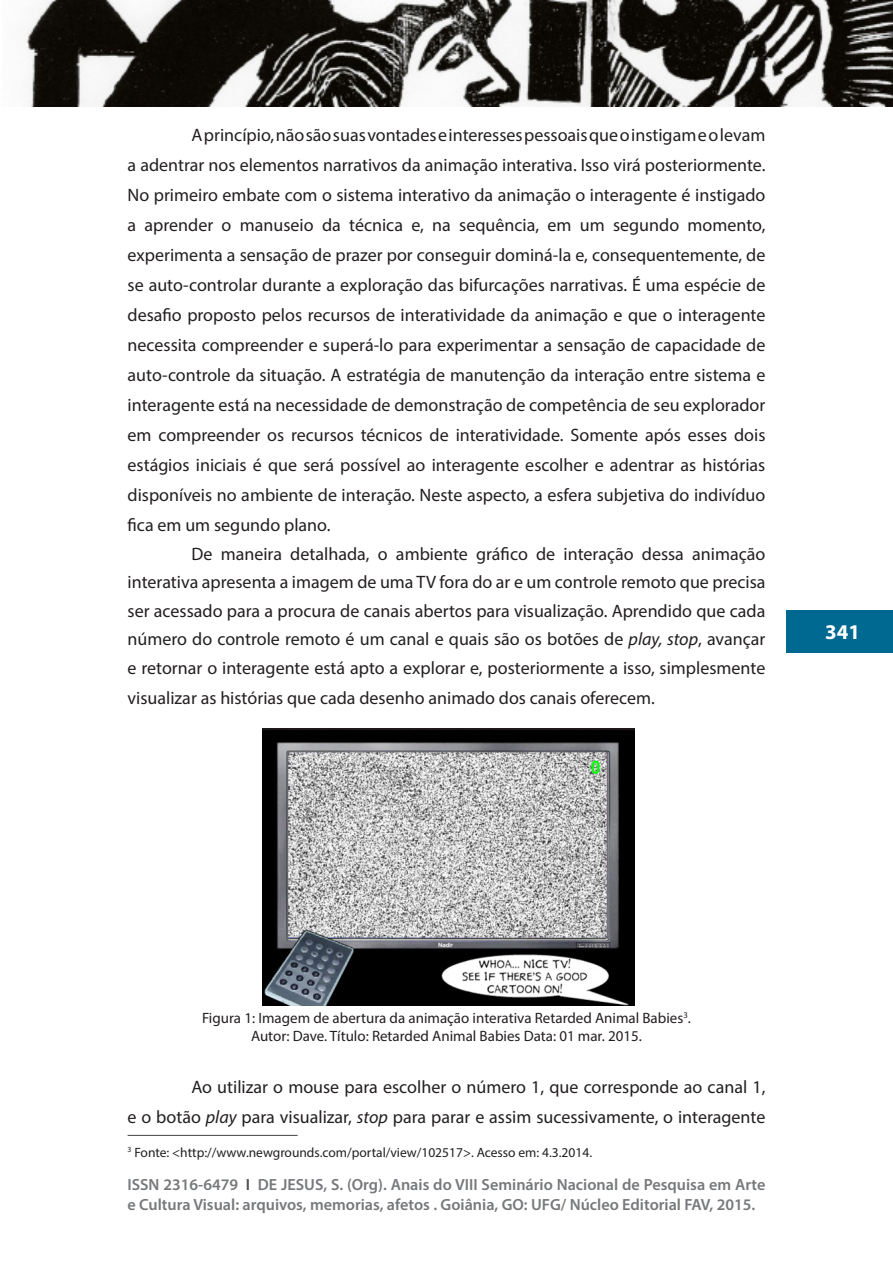
<style>
.page{position:relative;width:893px;height:1263px;background:#fff}
.page>*{position:absolute;margin:0;border:0;box-sizing:border-box;transform-origin:0 0}
.t1{font:700 21px "Myriad Pro";color:#fff}
.Texto_básico{font:18px/30px "Myriad Pro";color:#231f20;text-align:justify}
.t2{font:600 16.2px/19.5px "Myriad Pro";color:#76787b}
.resumos{font:15px "Myriad Pro";color:#231f20}
.notas_de_rodapé{font:13.5px "Myriad Pro";color:#231f20}
.s1{font-style:italic}
.s2{color:#4b4c4d}
</style>
<div class="page">
<div style="left:787px;top:610px;width:106px;height:43px;background:#006991"></div>
<img style="left:25px;top:0;width:868px;height:106px">
<img style="left:262px;top:729px;width:373px;height:276px">
<hr style="left:128px;top:1135px;width:170px;height:1px;background:#57585a">
<p class="Texto_básico" style="left:128px;top:120px;width:639px;text-indent:64px">A princípio, não são suas vontades e interesses pessoais que o instigam e o levam a adentrar nos elementos narrativos da animação interativa. Isso virá posteriormente.<br>No primeiro embate com o sistema interativo da animação o interagente é instigado a aprender o manuseio da técnica e, na sequência, em um segundo momento, experimenta a sensação de prazer por conseguir dominá-la e, consequentemente, de se auto-controlar durante a exploração das bifurcações narrativas. É uma espécie de desafio proposto pelos recursos de interatividade da animação e que o interagente necessita compreender e superá-lo para experimentar a sensação de capacidade de auto-controle da situação. A estratégia de manutenção da interação entre sistema e interagente está na necessidade de demonstração de competência de seu explorador em compreender os recursos técnicos de interatividade. Somente após esses dois estágios iniciais é que será possível ao interagente escolher e adentrar as histórias disponíveis no ambiente de interação. Neste aspecto, a esfera subjetiva do indivíduo fica em um segundo plano.</p>
<p class="Texto_básico" style="left:128px;top:539px;width:639px;line-height:28.8px;text-indent:64px">De maneira detalhada, o ambiente gráfico de interação dessa animação interativa apresenta a imagem de uma TV fora do ar e um controle remoto que precisa ser acessado para a procura de canais abertos para visualização. Aprendido que cada número do controle remoto é um canal e quais são os botões de <span class="s1">play, stop</span>, avançar e retornar o interagente está apto a explorar e, posteriormente a isso, simplesmente visualizar as histórias que cada desenho animado dos canais oferecem.</p>
<p class="t1" style="left:825px;top:619px;width:36px">341</p>
<p class="resumos" style="left:202px;top:1009px;width:490px">Figura 1: Imagem de abertura da animação interativa Retarded Animal Babies<sup>3</sup>.</p>
<p class="resumos" style="left:251px;top:1027px;width:392px">Autor: Dave. Título: Retarded Animal Babies Data: 01 mar. 2015.</p>
<p class="Texto_básico" style="left:128px;top:1071px;width:639px;text-align:right">Ao utilizar o mouse para escolher o número 1, que corresponde ao canal 1,<br>e o botão <span class="s1">play</span> para visualizar, <span class="s1">stop</span> para parar e assim sucessivamente, o interagente</p>
<p class="notas_de_rodapé" style="left:128px;top:1144px;width:466px"><sup>3</sup> Fonte: &lt;http://www.newgrounds.com/portal/view/102517&gt;. Acesso em: 4.3.2014.</p>
<p class="t2" style="left:128px;top:1174px;width:639px">ISSN 2316-6479 <span class="s2">I</span> DE JESUS, S. (Org). Anais do VIII Seminário Nacional de Pesquisa em Arte e Cultura Visual: arquivos, memorias, afetos . Goiânia, GO: UFG/ Núcleo Editorial FAV, 2015.</p>
</div>
